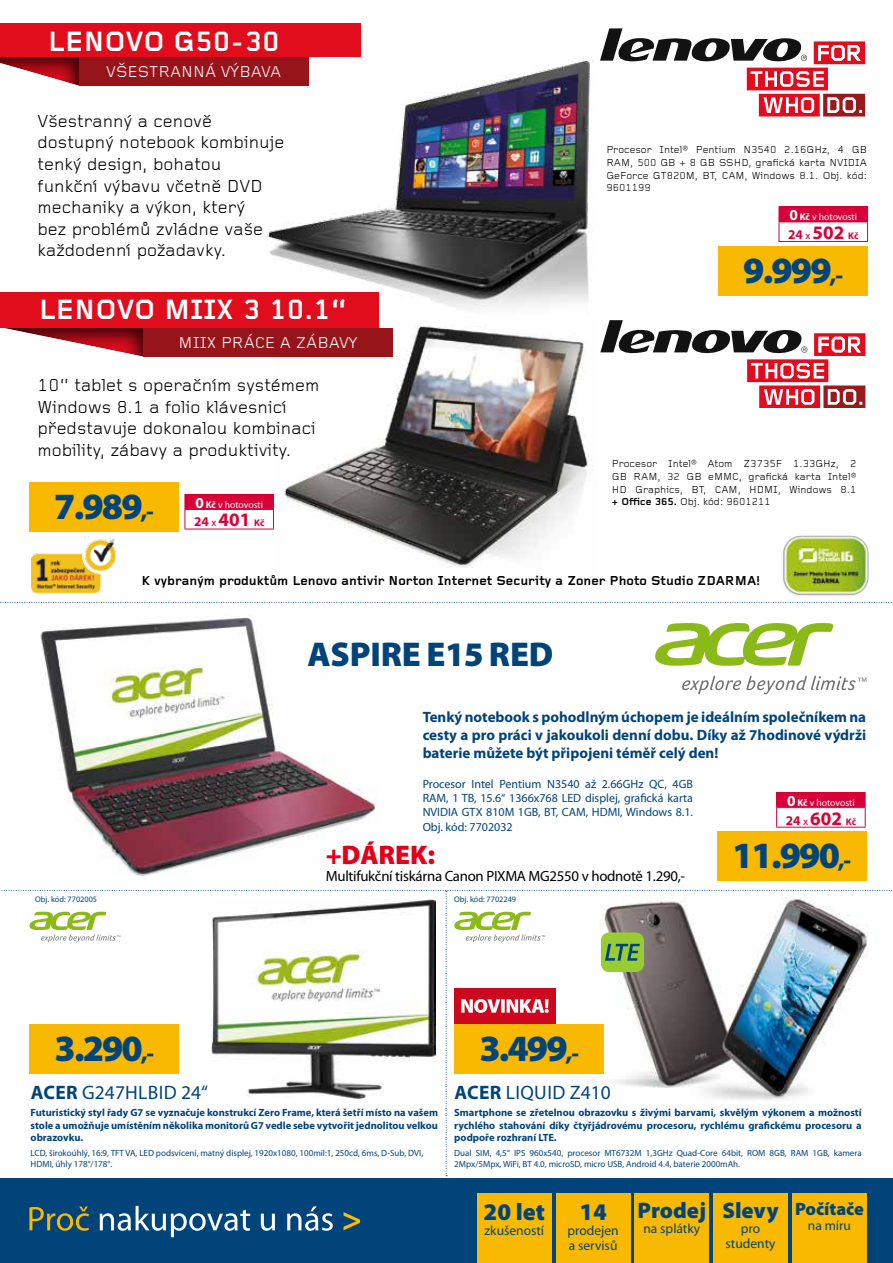
<style>
.page{position:relative;width:893px;height:1263px;background:#00447a}
.page>*{position:absolute;margin:0;border:0;box-sizing:border-box;transform-origin:0 0}
.t1{font:900 37.2px "Myriad Pro";letter-spacing:-.05em;color:#00447a}
.t2{font:900 34.5px "Myriad Pro";letter-spacing:-.005em;color:#00447a}
.t3{font:700 28.95px "Foundry Gridnik OT2";color:#fff}
.t4{font:900 27px "Myriad Pro";color:#e2001a}
.t5{font:900 24px "Myriad Pro";color:#00447a}
.t6{font:900 22.5px "Myriad Pro";color:#00447a}
.t7{font:19.5px "Myriad Pro";letter-spacing:.02em;color:#00447a}
.t8{font:700 19.05px "Myriad Pro";color:#d80039}
.t9{font:18px/21.6px "Foundry Gridnik OT2";color:#000}
.t10{font:900 18px "Myriad Pro";color:#00447a}
.t11{font:16.35px "Foundry Gridnik OT2";color:#fff}
.t12{font:700 15px/18px "Myriad Pro";color:#00447a;text-align:justify}
.t13{font:14.85px "Myriad Pro";letter-spacing:-.02em;color:#000}
.t14{font:700 13.5px "Foundry Gridnik OT2";color:#000}
.t15{font:13.5px/15px "Myriad Pro";color:#00447a}
.t16{font:12px/14.4px "Myriad Pro";color:#00447a;text-align:justify}
.t17{font:700 10.5px/12.6px "Myriad Pro";color:#00447a;text-align:justify}
.t18{font:10.5px/12.6px "Foundry Gridnik OT2";color:#000;text-align:justify}
.t19{font:9.75px "Myriad Pro";color:#fff}
.t20{font:9px/10.8px "Myriad Pro";color:#00447a}
.t21{font:8.25px "Myriad Pro";color:#00447a}
.s1{font-size:23.25px}
.s2{font-weight:700;font-size:15.3px}
.s3{font-weight:700}
.s4{font-size:13.35px}
.s5{font-family:"Mangal";font-weight:400;font-size:9.75px}
.s6{font-size:9.75px}
</style>
<div class="page">
<div style="left:0;top:0;width:893px;height:1178px;background:#fff"></div>
<img style="left:283px;top:346px;width:311px;height:222px">
<img style="left:40px;top:615px;width:337px;height:261px">
<svg style="left:343px;top:1212px;width:17px;height:18px"></svg>
<svg style="left:100px;top:1206px;width:233px;height:31px"></svg>
<svg style="left:29px;top:1206px;width:60px;height:25px"></svg>
<div style="left:477px;top:1194px;width:74px;height:69px;background:#f8b900"></div>
<div style="left:556px;top:1194px;width:74px;height:69px;background:#f8b900"></div>
<div style="left:635px;top:1194px;width:74px;height:69px;background:#f8b900"></div>
<div style="left:714px;top:1194px;width:74px;height:69px;background:#f8b900"></div>
<div style="left:792px;top:1194px;width:74px;height:69px;background:#f8b900"></div>
<svg style="left:0;top:602px;width:892px;height:1px"></svg>
<div style="left:779px;top:207px;width:88px;height:15px;background:#d80039"></div>
<hr style="left:778px;top:206px;width:90px;height:1px;background:#d80039">
<svg style="left:778px;top:207px;width:1px;height:34px"></svg>
<svg style="left:867px;top:207px;width:1px;height:34px"></svg>
<hr style="left:778px;top:241px;width:90px;height:1px;background:#d80039">
<div style="left:185px;top:494px;width:88px;height:15px;background:#d80039"></div>
<hr style="left:184px;top:494px;width:90px;height:1px;background:#d80039">
<hr style="left:184px;top:509px;width:90px;height:1px;background:#d80039">
<svg style="left:184px;top:495px;width:1px;height:34px"></svg>
<svg style="left:273px;top:495px;width:1px;height:34px"></svg>
<hr style="left:184px;top:529px;width:90px;height:1px;background:#d80039">
<div style="left:718px;top:246px;width:150px;height:50px;background:#f8b900"></div>
<div style="left:29px;top:482px;width:150px;height:50px;background:#f8b900"></div>
<svg style="left:603px;top:29px;width:262px;height:87px"></svg>
<svg style="left:600px;top:321px;width:265px;height:87px"></svg>
<div style="left:1px;top:325px;width:144px;height:33px;background:#000;opacity:.75"></div>
<div style="left:0;top:54px;width:81px;height:33px;background:#000;opacity:.75"></div>
<div style="left:79px;top:57px;width:229px;height:29px;background:#98141b"></div>
<div style="left:144px;top:328px;width:249px;height:29px;background:#98141b"></div>
<div style="left:0;top:23px;width:360px;height:34px;background:#e10d1d"></div>
<div style="left:0;top:292px;width:378px;height:36px;background:#e10d1d"></div>
<img style="left:31px;top:537px;width:85px;height:57px">
<img style="left:782px;top:535px;width:87px;height:61px">
<div style="left:777px;top:792px;width:88px;height:16px;background:#d80039"></div>
<hr style="left:776px;top:792px;width:90px;height:1px;background:#d80039">
<svg style="left:776px;top:793px;width:1px;height:34px"></svg>
<svg style="left:865px;top:793px;width:1px;height:34px"></svg>
<hr style="left:776px;top:827px;width:90px;height:1px;background:#d80039">
<div style="left:717px;top:831px;width:149px;height:50px;background:#f8b900"></div>
<svg style="left:682px;top:676px;width:184px;height:18px"></svg>
<svg style="left:655px;top:623px;width:178px;height:43px"></svg>
<img style="left:266px;top:49px;width:337px;height:297px">
<svg style="left:1px;top:890px;width:892px;height:286px"></svg>
<h3 class="t3" style="left:48px;top:22px;width:233px">LENOVO G50-30</h3>
<h3 class="t11" style="left:106px;top:61px;width:177px">VŠESTRANNÁ VÝBAVA</h3>
<h3 class="t9" style="left:38px;top:110px;width:248px">Všestranný a cenově dostupný notebook kombinuje tenký design, bohatou funkční výbavu včetně DVD mechaniky a výkon, který<br>bez problémů zvládne vaše každodenní požadavky.</h3>
<h3 class="t3" style="left:39px;top:290px;width:309px">LENOVO MIIX 3 10.1“</h3>
<h3 class="t11" style="left:179px;top:332px;width:181px">MIIX PRÁCE A ZÁBAVY</h3>
<h3 class="t9" style="left:38px;top:374px;width:284px">10“ tablet s operačním systémem<br>Windows 8.1 a folio klávesnicí představuje dokonalou kombinaci mobility, zábavy a produktivity.</h3>
<h1 class="t1" style="left:54px;top:482px;width:101px">7.989<span class="s1">,-</span></h1>
<p class="t19" style="left:195px;top:498px;width:69px"><span class="s2">0</span> <span class="s3">Kč</span> v hotovosti</p>
<h3 class="t8" style="left:194px;top:508px;width:72px"><span class="s4">24</span> <span class="s5">x</span> 401 <span class="s6">Kč</span></h3>
<p class="t18" style="left:606px;top:143px;width:262px">Procesor Intel® Pentium N3540 2.16GHz, 4 GB RAM, 500 GB + 8 GB SSHD, grafická karta NVIDIA GeForce GT820M, BT, CAM, Windows 8.1. Obj. kód:<br>9601199</p>
<p class="t19" style="left:789px;top:211px;width:69px"><span class="s2">0</span> <span class="s3">Kč</span> v hotovosti</p>
<h3 class="t8" style="left:788px;top:220px;width:72px"><span class="s4">24</span> <span class="s5">x</span> 502 <span class="s6">Kč</span></h3>
<h1 class="t1" style="left:743px;top:246px;width:101px">9.999<span class="s1">,-</span></h1>
<p class="t18" style="left:612px;top:457px;width:246px">Procesor Intel® Atom Z3735F 1.33GHz, 2<br>GB RAM, 32 GB eMMC, grafická karta Intel® HD Graphics, BT, CAM, HDMI, Windows 8.1 <span class="s3">+ Office 365.</span> Obj. kód: 9601211</p>
<p class="t14" style="left:142px;top:571px;width:620px">K vybraným produktům Lenovo antivir Norton Internet Security a Zoner Photo Studio ZDARMA!</p>
<h2 class="t2" style="left:307px;top:631px;width:247px">ASPIRE E15 RED</h2>
<p class="t21" style="left:35px;top:894px;width:63px">Obj. kód: 7702005</p>
<h3 class="t12" style="left:423px;top:707px;width:445px">Tenký notebook s pohodlným úchopem je ideálním společníkem na cesty a pro práci v jakoukoli denní dobu. Díky až 7hodinové výdrži baterie můžete být připojeni téměř celý den!</h3>
<p class="t16" style="left:423px;top:776px;width:272px">Procesor Intel Pentium N3540 až 2.66GHz QC, 4GB RAM, 1 TB, 15.6“ 1366x768 LED displej, grafická karta NVIDIA GTX 810M 1GB, BT, CAM, HDMI, Windows 8.1.<br>Obj. kód: 7702032</p>
<h3 class="t4" style="left:326px;top:836px;width:111px">+DÁREK:</h3>
<h3 class="t13" style="left:326px;top:867px;width:361px">Multifukční tiskárna Canon PIXMA MG2550 v hodnotě 1.290,-</h3>
<p class="t19" style="left:787px;top:796px;width:69px"><span class="s2">0</span> <span class="s3">Kč</span> v hotovosti</p>
<h3 class="t8" style="left:786px;top:806px;width:72px"><span class="s4">24</span> <span class="s5">x</span> 602 <span class="s6">Kč</span></h3>
<h1 class="t1" style="left:732px;top:831px;width:121px">11.990<span class="s1">,-</span></h1>
<p class="t21" style="left:454px;top:894px;width:63px">Obj. kód: 7702249</p>
<h1 class="t1" style="left:55px;top:1024px;width:101px">3.290<span class="s1">,-</span></h1>
<h1 class="t1" style="left:479px;top:1024px;width:101px">3.499<span class="s1">,-</span></h1>
<h3 class="t7" style="left:31px;top:1081px;width:179px"><span class="s3">ACER</span> G247HLBID 24“</h3>
<p class="t17" style="left:31px;top:1106px;width:409px">Futuristický styl řady G7 se vyznačuje konstrukcí Zero Frame, která šetří místo na vašem stole a umožňuje umístěním několika monitorů G7 vedle sebe vytvořit jednolitou velkou obrazovku.</p>
<p class="t20" style="left:31px;top:1148px;width:394px">LCD, širokoúhlý, 16:9, TFT VA, LED podsvícení, matný displej, 1920x1080, 100mil:1, 250cd, 6ms, D-Sub, DVI,<br>HDMI, úhly 178°/178°.</p>
<h3 class="t7" style="left:454px;top:1081px;width:158px"><span class="s3">ACER</span> LIQUID Z410</h3>
<p class="t17" style="left:454px;top:1106px;width:409px">Smartphone se zřetelnou obrazovku s živými barvami, skvělým výkonem a možností rychlého stahování díky čtyřjádrovému procesoru, rychlému grafickému procesoru a podpoře rozhraní LTE.</p>
<p class="t20" style="left:454px;top:1148px;width:409px">Dual SIM, 4,5“ IPS 960x540, procesor MT6732M 1,3GHz Quad-Core 64bit, ROM 8GB, RAM 1GB, kamera<br>2Mpx/5Mpx, WiFi, BT 4.0, microSD, micro USB, Android 4.4, baterie 2000mAh.</p>
<h3 class="t5" style="left:484px;top:1195px;width:63px">20 let</h3>
<p class="t15" style="left:484px;top:1222px;width:61px">zkušeností</p>
<h3 class="t5" style="left:579px;top:1195px;width:29px">14</h3>
<p class="t15" style="left:567px;top:1222px;width:53px">prodejen a servisů</p>
<h3 class="t6" style="left:638px;top:1196px;width:70px">Prodej</h3>
<p class="t15" style="left:643px;top:1221px;width:58px">na splátky</p>
<h3 class="t6" style="left:722px;top:1196px;width:58px">Slevy</h3>
<p class="t15" style="left:726px;top:1221px;width:52px;text-align:center">pro studenty</p>
<h3 class="t10" style="left:795px;top:1197px;width:70px">Počítače</h3>
<p class="t15" style="left:808px;top:1218px;width:45px">na míru</p>
</div>
